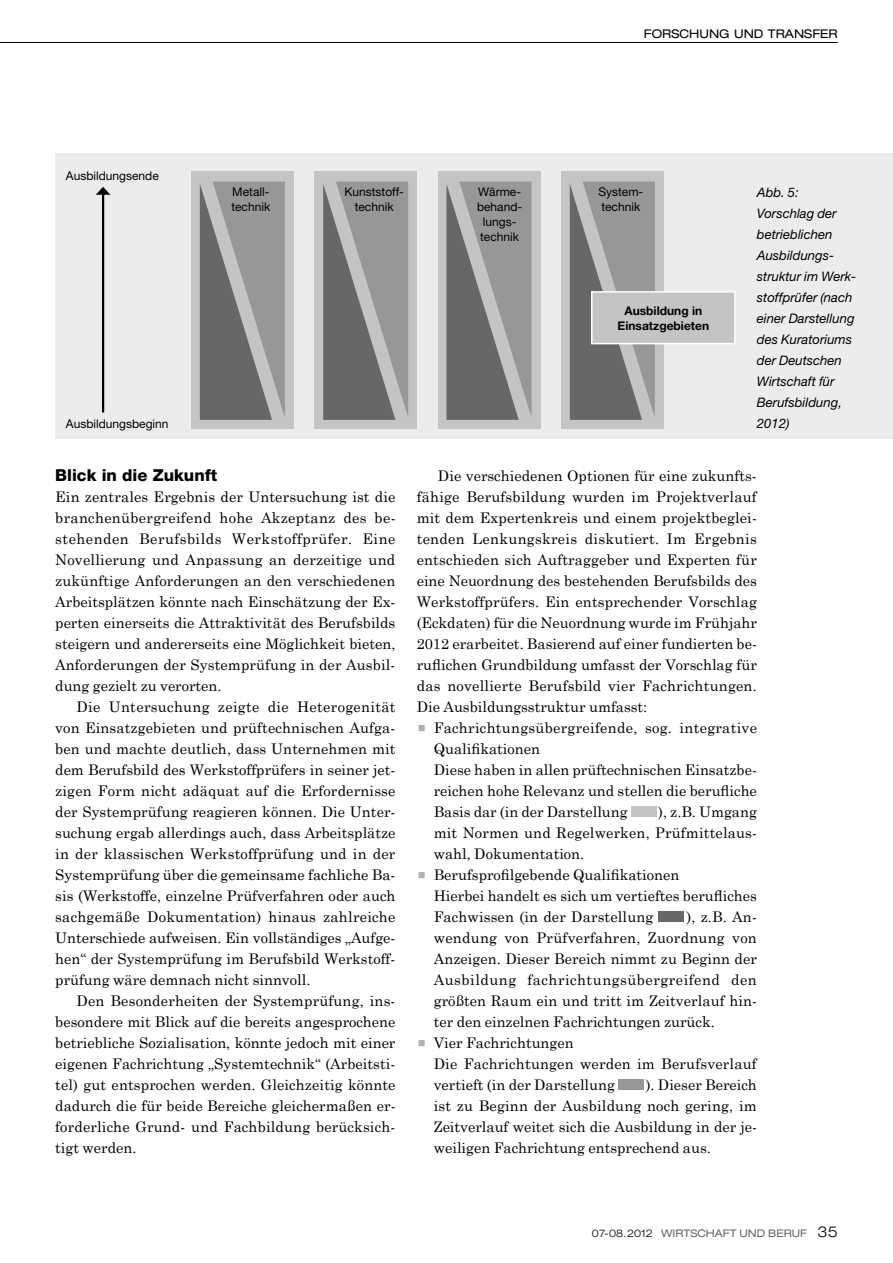
<style>
.page{position:relative;width:893px;height:1263px;background:#fff}
.page>*{position:absolute;margin:0;border:0;box-sizing:border-box;transform-origin:0 0}
.t1{font:800 16.5px "Helvetica Neue";color:#000}
.t2{font:14.7px/21px "Century Schoolbook";color:#000;text-align:justify}
.t3{font:italic 13.2px/21px "Helvetica Neue";color:#000}
.t4{font:12px/15px "Helvetica Neue";color:#000}
.t5{font:700 12px/15px "Helvetica Neue";color:#000;text-align:center}
.t6{font:expanded 12px "Helvetica Neue";color:#000}
.t7{font:expanded 10.5px "Helvetica Neue";color:#676767}
.s1{font-weight:300;color:#000}
.s2{font-weight:300;font-size:15px;color:#000}
</style>
<div class="page">
<hr style="left:0;top:42px;width:838px;height:1px;background:#000">
<div style="left:55px;top:153px;width:838px;height:286px;background:#ececec"></div>
<div style="left:631px;top:806px;width:25px;height:11px;background:#c3c5c5"></div>
<div style="left:659px;top:911px;width:25px;height:11px;background:#676767"></div>
<div style="left:618px;top:1079px;width:26px;height:11px;background:#979798"></div>
<div style="left:315px;top:171px;width:102px;height:257px;background:#c3c5c5"></div>
<div style="left:561px;top:171px;width:102px;height:257px;background:#c3c5c5"></div>
<div style="left:191px;top:171px;width:102px;height:257px;background:#c3c5c5"></div>
<div style="left:438px;top:171px;width:102px;height:257px;background:#c3c5c5"></div>
<svg style="left:446px;top:182px;width:85px;height:238px"></svg>
<svg style="left:200px;top:182px;width:85px;height:238px"></svg>
<svg style="left:570px;top:182px;width:85px;height:238px;background:#888889"></svg>
<svg style="left:323px;top:182px;width:85px;height:238px"></svg>
<div style="left:592px;top:292px;width:143px;height:52px;background:#c3c5c5"></div>
<div style="left:591px;top:291px;width:145px;height:53px;border:2px solid #fff"></div>
<hr style="left:102px;top:193px;width:2px;height:219px;background:#000">
<svg style="left:96px;top:187px;width:14px;height:8px"></svg>
<p class="t4" style="left:66px;top:168px;width:94px">Ausbildungsende</p>
<p class="t4" style="left:66px;top:416px;width:104px">Ausbildungsbeginn</p>
<p class="t6" style="left:644px;top:27px;width:195px">FORSCHUNG UND TRANSFER</p>
<p class="t4" style="left:231px;top:184px;width:40px">Metall&shy;technik</p>
<p class="t4" style="left:344px;top:184px;width:61px;text-align:center">Kunststoff&shy;technik</p>
<p class="t4" style="left:477px;top:184px;width:47px;text-align:center">Wärme&shy;behand&shy;lungs&shy;technik</p>
<p class="t4" style="left:598px;top:184px;width:46px">System&shy;technik</p>
<p class="t5" style="left:618px;top:303px;width:93px">Ausbildung in<br>Einsatzgebieten</p>
<p class="t3" style="left:757px;top:182px;width:101px">Abb. 5:<br>Vorschlag der betrieblichen<br>Ausbildungs&shy;struktur im Werk&shy;stoffprüfer (nach einer Darstellung des Kuratoriums der Deutschen<br>Wirtschaft für<br>Berufsbildung,<br>2012)</p>
<p class="t1" style="left:55px;top:465px;width:163px">Blick in die Zukunft</p>
<p class="t2" style="left:55px;top:486px;width:342px">Ein zentrales Ergebnis der Untersuchung ist die branchenübergreifend hohe Akzeptanz des be&shy;stehenden Berufsbilds Werkstoffprüfer. Eine Novellierung und Anpassung an derzeitige und zukünftige Anforderungen an den verschiedenen Arbeitsplätzen könnte nach Einschätzung der Ex&shy;perten einerseits die Attraktivität des Berufsbilds steigern und andererseits eine Möglichkeit bieten, Anforderungen der Systemprüfung in der Ausbil&shy;dung gezielt zu verorten.</p>
<p class="t2" style="left:55px;top:696px;width:342px;text-indent:21px">Die Untersuchung zeigte die Heterogenität von Einsatzgebieten und prüftechnischen Aufga&shy;ben und machte deutlich, dass Unternehmen mit dem Berufsbild des Werkstoffprüfers in seiner jet&shy;zigen Form nicht adäquat auf die Erfordernisse der Systemprüfung reagieren können. Die Unter&shy;suchung ergab allerdings auch, dass Arbeitsplätze in der klassischen Werkstoffprüfung und in der Systemprüfung über die gemeinsame fachliche Ba&shy;sis (Werkstoffe, einzelne Prüfverfahren oder auch sachgemäße Dokumentation) hinaus zahlreiche Unterschiede aufweisen. Ein vollständiges „Aufge&shy;hen“ der Systemprüfung im Berufsbild Werkstoff&shy;prüfung wäre demnach nicht sinnvoll.</p>
<p class="t2" style="left:55px;top:990px;width:342px;text-indent:21px">Den Besonderheiten der Systemprüfung, ins&shy;besondere mit Blick auf die bereits angesprochene betriebliche Sozialisation, könnte jedoch mit einer eigenen Fachrichtung „Systemtechnik“ (Arbeitsti&shy;tel) gut entsprochen werden. Gleichzeitig könnte dadurch die für beide Bereiche gleichermaßen er&shy;forderliche Grund- und Fachbildung berücksich&shy;tigt werden.</p>
<p class="t2" style="left:417px;top:465px;width:342px;text-indent:21px">Die verschiedenen Optionen für eine zukunfts&shy;fähige Berufsbildung wurden im Projektverlauf mit dem Expertenkreis und einem projektbeglei&shy;tenden Lenkungskreis diskutiert. Im Ergebnis entschieden sich Auftraggeber und Experten für eine Neuordnung des bestehenden Berufsbilds des Werkstoffprüfers. Ein entsprechender Vorschlag (Eckdaten) für die Neuordnung wurde im Frühjahr 2012 erarbeitet. Basierend auf einer fundierten be&shy;ruflichen Grundbildung umfasst der Vorschlag für das novellierte Berufsbild vier Fachrichtungen.<br>Die Ausbildungsstruktur umfasst:</p>
<p class="t2" style="left:434px;top:717px;width:325px;text-align:left">Fachrichtungsübergreifende, sog. integrative Qualifikationen<br>Diese haben in allen prüftechnischen Einsatzbe&shy;reichen hohe Relevanz und stellen die berufliche Basis dar (in der Darstellung</p>
<p class="t2" style="left:434px;top:801px;width:325px;text-align:left;text-indent:224px">), z.B. Umgang mit Normen und Regelwerken, Prüfmittelaus&shy;wahl, Dokumentation.<br>Berufsprofilgebende Qualifikationen<br>Hierbei handelt es sich um vertieftes berufliches Fachwissen (in der Darstellung</p>
<p class="t2" style="left:434px;top:906px;width:325px;text-align:left;text-indent:253px">), z.B. An&shy;wendung von Prüfverfahren, Zuordnung von Anzeigen. Dieser Bereich nimmt zu Beginn der Ausbildung fachrichtungsübergreifend den größten Raum ein und tritt im Zeitverlauf hin&shy;ter den einzelnen Fachrichtungen zurück.<br>Vier Fachrichtungen<br>Die Fachrichtungen werden im Berufsverlauf vertieft (in der Darstellung</p>
<p class="t2" style="left:434px;top:1074px;width:325px;text-indent:212px">). Dieser Bereich ist zu Beginn der Ausbildung noch gering, im Zeitverlauf weitet sich die Ausbildung in der je&shy;weiligen Fachrichtung entsprechend aus.</p>
<p class="t7" style="left:592px;top:1227px;width:247px"><span class="s1">07-08.2012</span> WIRTSCHAFT UND BERUF <span class="s2">35</span></p>
</div>
